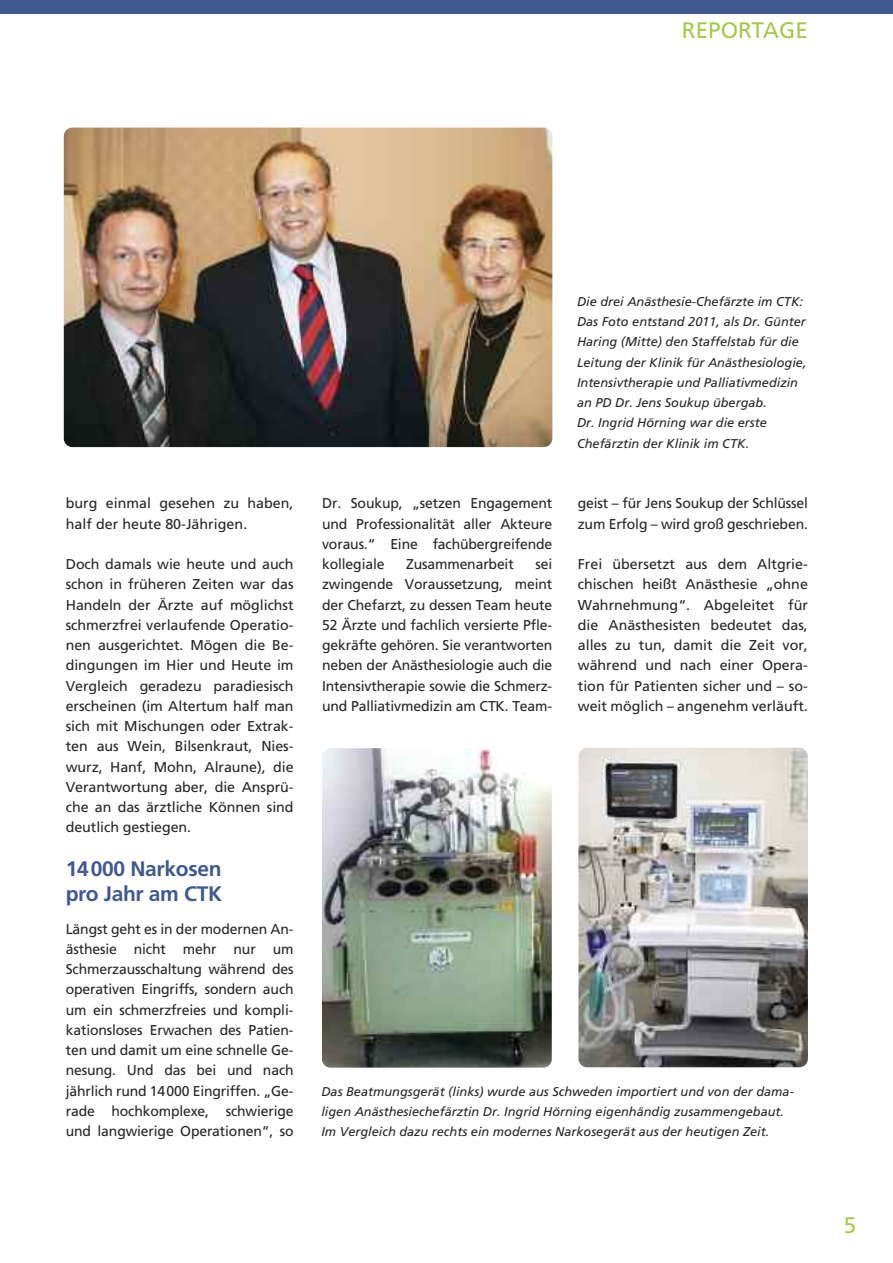
<style>
.page{position:relative;width:893px;height:1263px;background:#fff}
.page>*{position:absolute;margin:0;border:0;box-sizing:border-box;transform-origin:0 0}
.t1{font:22.5px "Frutiger LT Pro";color:#a6c94b}
.t2{font:700 21px/25.2px "Frutiger LT Pro";letter-spacing:-.015em;color:#3f5990}
.t3{font:14.25px/20.2px "Frutiger";letter-spacing:-.01em;color:#272526;text-align:justify}
.t4{font:italic 12.75px/20.2px "Frutiger";color:#272526}
</style>
<div class="page">
<div style="left:0;top:0;width:893px;height:14px;background:#3f5990"></div>
<img style="left:64px;top:128px;width:488px;height:319px;border-radius:9px">
<img style="left:322px;top:748px;width:230px;height:320px;border-radius:9px">
<img style="left:578px;top:748px;width:230px;height:319px;border-radius:9px">
<h1 class="t1" style="left:682px;top:22px;width:127px">REPORTAGE</h1>
<p class="t3" style="left:66px;top:494px;width:229px">burg einmal gesehen zu haben, half der heute 80-Jährigen.</p>
<p class="t3" style="left:66px;top:555px;width:229px">Doch damals wie heute und auch schon in früheren Zeiten war das Handeln der Ärzte auf möglichst schmerzfrei verlaufende Operatio&shy;nen ausgerichtet. Mögen die Be&shy;dingungen im Hier und Heute im Vergleich geradezu paradiesisch erscheinen (im Altertum half man sich mit Mischungen oder Extrak&shy;ten aus Wein, Bilsenkraut, Nies&shy;wurz, Hanf, Mohn, Alraune), die Verantwortung aber, die Ansprü&shy;che an das ärztliche Können sind deutlich gestiegen.</p>
<h2 class="t2" style="left:66px;top:858px;width:158px">14000 Narkosen pro Jahr am CTK</h2>
<p class="t3" style="left:66px;top:920px;width:229px">Längst geht es in der modernen An&shy;ästhesie nicht mehr nur um Schmerzausschaltung während des operativen Eingriffs, sondern auch um ein schmerzfreies und kompli&shy;kationsloses Erwachen des Patien&shy;ten und damit um eine schnelle Ge&shy;nesung. Und das bei und nach jährlich rund 14000 Eingriffen. „Ge&shy;rade hochkomplexe, schwierige und langwierige Operationen“, so</p>
<p class="t3" style="left:322px;top:494px;width:232px">Dr. Soukup, „setzen Engagement und Professionalität aller Akteure voraus.“ Eine fachübergreifende kollegiale</p>
<p class="t3" style="left:406px;top:555px;width:109px">Zusammenarbeit</p>
<p class="t3" style="left:322px;top:555px;width:232px;text-indent:213px">sei zwingende Voraussetzung, meint der Chefarzt, zu dessen Team heute 52 Ärzte und fachlich versierte Pfle&shy;gekräfte gehören. Sie verantworten neben der Anästhesiologie auch die Intensivtherapie sowie die Schmerz&shy;und Palliativmedizin am CTK. Team-</p>
<p class="t4" style="left:577px;top:292px;width:231px">Die drei Anästhesie-Chefärzte im CTK:<br>Das Foto entstand 2011, als Dr. Günter Haring (Mitte) den Staffelstab für die Leitung der Klinik für Anästhesiologie, Intensivtherapie und Palliativmedizin an PD Dr. Jens Soukup übergab.<br>Dr. Ingrid Hörning war die erste Chefärztin der Klinik im CTK.</p>
<p class="t3" style="left:578px;top:494px;width:232px">geist – für Jens Soukup der Schlüssel zum Erfolg – wird groß geschrieben.</p>
<p class="t3" style="left:578px;top:555px;width:232px">Frei übersetzt aus dem Altgrie&shy;chischen heißt Anästhesie „ohne Wahrnehmung“. Abgeleitet für die Anästhesisten bedeutet das, alles zu tun, damit die Zeit vor, während und nach einer Opera&shy;tion für Patienten sicher und – so&shy;weit möglich – angenehm verläuft.</p>
<p class="t4" style="left:321px;top:1082px;width:474px">Das Beatmungsgerät (links) wurde aus Schweden importiert und von der dama&shy;ligen Anästhesiechefärztin Dr. Ingrid Hörning eigenhändig zusammengebaut.<br>Im Vergleich dazu rechts ein modernes Narkosegerät aus der heutigen Zeit.</p>
<h1 class="t1" style="left:844px;top:1217px;width:14px">5</h1>
</div>
